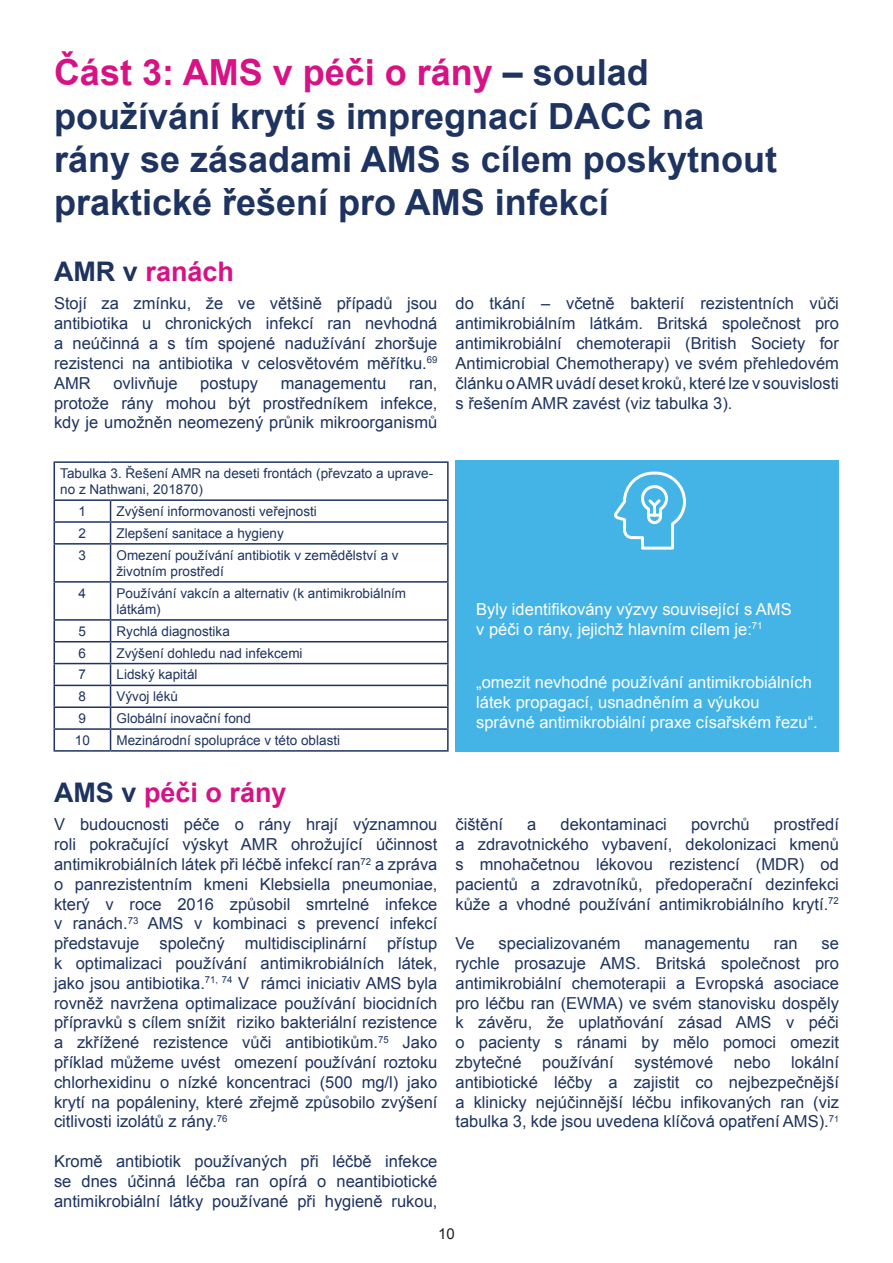
<style>
.page{position:relative;width:893px;height:1263px;background:#fff}
.page>*{position:absolute;margin:0;border:0;box-sizing:border-box;transform-origin:0 0}
.t1{font:700 36px/43.2px "Arial";color:#1e3360}
.t2{font:700 27px "Arial";color:#d61285}
.t3{font:16.5px/19.8px "Arial";color:#1e3360;text-align:justify}
.t4{font:16.5px/19.8px "Arial";color:#fff}
.t5{font:15px "Arial";color:#231f20}
.t6{font:13.5px/16.2px "Arial";color:#1e3360}
.s1{color:#d61285}
.s2{color:#1e3360}
</style>
<div class="page">
<div style="left:455px;top:460px;width:384px;height:292px;background:#44b4e7"></div>
<svg style="left:615px;top:472px;width:71px;height:78px"></svg>
<hr style="left:54px;top:461px;width:57px;height:2px;background:#1e3360">
<hr style="left:54px;top:463px;width:1px;height:36px;background:#1e3360">
<hr style="left:111px;top:461px;width:338px;height:2px;background:#1e3360">
<hr style="left:447px;top:463px;width:2px;height:36px;background:#1e3360">
<hr style="left:54px;top:499px;width:57px;height:2px;background:#1e3360">
<hr style="left:111px;top:499px;width:338px;height:2px;background:#1e3360">
<hr style="left:447px;top:501px;width:2px;height:20px;background:#1e3360">
<hr style="left:54px;top:521px;width:57px;height:2px;background:#1e3360">
<svg style="left:54px;top:501px;width:1px;height:42px"></svg>
<hr style="left:111px;top:521px;width:338px;height:2px;background:#1e3360">
<svg style="left:110px;top:501px;width:1px;height:42px"></svg>
<hr style="left:447px;top:523px;width:2px;height:20px;background:#1e3360">
<hr style="left:54px;top:543px;width:57px;height:2px;background:#1e3360">
<hr style="left:54px;top:545px;width:1px;height:36px;background:#1e3360">
<hr style="left:111px;top:543px;width:338px;height:2px;background:#1e3360">
<hr style="left:110px;top:545px;width:1px;height:36px;background:#1e3360">
<hr style="left:447px;top:545px;width:2px;height:36px;background:#1e3360">
<hr style="left:54px;top:581px;width:57px;height:2px;background:#1e3360">
<hr style="left:54px;top:583px;width:1px;height:36px;background:#1e3360">
<hr style="left:111px;top:581px;width:338px;height:2px;background:#1e3360">
<hr style="left:110px;top:583px;width:1px;height:36px;background:#1e3360">
<hr style="left:447px;top:583px;width:2px;height:36px;background:#1e3360">
<hr style="left:54px;top:619px;width:57px;height:2px;background:#1e3360">
<hr style="left:111px;top:619px;width:338px;height:2px;background:#1e3360">
<hr style="left:447px;top:621px;width:2px;height:20px;background:#1e3360">
<hr style="left:54px;top:641px;width:57px;height:1px;background:#1e3360">
<hr style="left:111px;top:641px;width:338px;height:1px;background:#1e3360">
<hr style="left:447px;top:642px;width:2px;height:21px;background:#1e3360">
<hr style="left:54px;top:663px;width:57px;height:1px;background:#1e3360">
<hr style="left:111px;top:663px;width:338px;height:1px;background:#1e3360">
<hr style="left:447px;top:664px;width:2px;height:21px;background:#1e3360">
<hr style="left:54px;top:685px;width:57px;height:1px;background:#1e3360">
<hr style="left:111px;top:685px;width:338px;height:1px;background:#1e3360">
<hr style="left:447px;top:686px;width:2px;height:20px;background:#1e3360">
<hr style="left:54px;top:706px;width:57px;height:2px;background:#1e3360">
<hr style="left:111px;top:706px;width:338px;height:2px;background:#1e3360">
<hr style="left:447px;top:708px;width:2px;height:20px;background:#1e3360">
<hr style="left:54px;top:728px;width:57px;height:2px;background:#1e3360">
<svg style="left:54px;top:621px;width:1px;height:129px"></svg>
<hr style="left:111px;top:728px;width:338px;height:2px;background:#1e3360">
<svg style="left:110px;top:621px;width:1px;height:129px"></svg>
<hr style="left:447px;top:730px;width:2px;height:20px;background:#1e3360">
<hr style="left:54px;top:750px;width:57px;height:2px;background:#1e3360">
<hr style="left:111px;top:750px;width:338px;height:2px;background:#1e3360">
<p class="t1" style="left:54px;top:52px;width:724px"><span class="s1">Část 3: AMS v péči o rány</span> – soulad používání krytí s impregnací DACC na rány se zásadami AMS s cílem poskytnout praktické řešení pro AMS infekcí</p>
<p class="t2" style="left:54px;top:254px;width:182px"><span class="s2">AMR v</span> ranách</p>
<p class="t3" style="left:54px;top:294px;width:385px">Stojí za zmínku, že ve většině případů jsou antibiotika u chronických infekcí ran nevhodná a neúčinná a s tím spojené nadužívání zhoršuje rezistenci na antibiotika v celosvětovém měřítku.<sup>69<br></sup>AMR</p>
<p class="t3" style="left:455px;top:294px;width:385px">do tkání – včetně bakterií rezistentních vůči antimikrobiálním látkám. Britská společnost pro antimikrobiální chemoterapii (British Society for Antimicrobial Chemotherapy) ve svém přehledovém článku o AMR uvádí deset kroků, které lze v souvislosti s řešením AMR zavést (viz tabulka 3).</p>
<p class="t3" style="left:113px;top:373px;width:66px">ovlivňuje</p>
<p class="t3" style="left:200px;top:373px;width:59px">postupy</p>
<p class="t3" style="left:281px;top:373px;width:107px">managementu</p>
<p class="t3" style="left:54px;top:373px;width:385px;text-align:right">ran,<br>protože rány mohou být prostředníkem infekce,</p>
<p class="t3" style="left:54px;top:413px;width:385px">kdy je umožněn neomezený průnik mikroorganismů</p>
<p class="t6" style="left:60px;top:465px;width:374px">Tabulka 3. Řešení AMR na deseti frontách (převzato a uprave&shy;no z Nathwani, 201870)</p>
<p class="t6" style="left:79px;top:503px;width:9px">1</p>
<p class="t6" style="left:117px;top:503px;width:202px">Zvýšení informovanosti veřejnosti</p>
<p class="t6" style="left:79px;top:525px;width:9px">2</p>
<p class="t6" style="left:117px;top:525px;width:169px">Zlepšení sanitace a hygieny</p>
<p class="t6" style="left:79px;top:547px;width:9px">3</p>
<p class="t6" style="left:117px;top:547px;width:284px">Omezení používání antibiotik v zemědělství a v životním prostředí</p>
<p class="t6" style="left:79px;top:585px;width:9px">4</p>
<p class="t6" style="left:117px;top:585px;width:291px">Používání vakcín a alternativ (k antimikrobiálním látkám)</p>
<p class="t6" style="left:79px;top:623px;width:9px">5</p>
<p class="t6" style="left:117px;top:623px;width:115px">Rychlá diagnostika</p>
<p class="t6" style="left:79px;top:645px;width:9px">6</p>
<p class="t6" style="left:117px;top:645px;width:188px">Zvýšení dohledu nad infekcemi</p>
<p class="t6" style="left:79px;top:667px;width:9px">7</p>
<p class="t6" style="left:117px;top:667px;width:83px">Lidský kapitál</p>
<p class="t6" style="left:79px;top:688px;width:9px">8</p>
<p class="t6" style="left:117px;top:688px;width:63px">Vývoj léků</p>
<p class="t6" style="left:79px;top:710px;width:9px">9</p>
<p class="t6" style="left:117px;top:710px;width:136px">Globální inovační fond</p>
<p class="t6" style="left:75px;top:732px;width:17px">10</p>
<p class="t6" style="left:117px;top:732px;width:225px">Mezinárodní spolupráce v této oblasti</p>
<p class="t2" style="left:54px;top:775px;width:234px"><span class="s2">AMS v</span> péči o rány</p>
<p class="t3" style="left:54px;top:815px;width:385px">V budoucnosti péče o rány hrají významnou roli pokračující výskyt AMR ohrožující účinnost antimikrobiálních látek při léčbě infekcí ran<sup>72</sup> a zpráva o panrezistentním kmeni Klebsiella pneumoniae, který v roce 2016 způsobil smrtelné infekce v ranách.<sup>73</sup> AMS v kombinaci s prevencí infekcí představuje společný multidisciplinární přístup k optimalizaci používání antimikrobiálních látek, jako jsou antibiotika.<sup>71,</sup> <sup>74</sup> V rámci iniciativ AMS byla rovněž navržena optimalizace používání biocidních přípravků s cílem snížit riziko bakteriální rezistence a zkřížené rezistence vůči antibiotikům.<sup>75</sup> Jako příklad můžeme uvést omezení používání roztoku chlorhexidinu o nízké koncentraci (500 mg/l) jako krytí na popáleniny, které zřejmě způsobilo zvýšení citlivosti izolátů z rány.<sup>76</sup></p>
<p class="t3" style="left:54px;top:1151px;width:385px">Kromě antibiotik používaných při léčbě infekce se dnes účinná léčba ran opírá o neantibiotické antimikrobiální látky používané při hygieně rukou,</p>
<p class="t4" style="left:476px;top:599px;width:317px">Byly identifikovány výzvy související s AMS v péči o rány, jejichž hlavním cílem je:<sup>71</sup></p>
<p class="t4" style="left:476px;top:673px;width:343px">„omezit nevhodné používání antimikrobiálních látek propagací, usnadněním a výukou správné antimikrobiální praxe císařském řezu“.</p>
<p class="t3" style="left:455px;top:815px;width:49px">čištění</p>
<p class="t3" style="left:527px;top:815px;width:11px">a</p>
<p class="t3" style="left:561px;top:815px;width:108px">dekontaminaci</p>
<p class="t3" style="left:691px;top:815px;width:60px">povrchů</p>
<p class="t3" style="left:455px;top:815px;width:385px;text-indent:318px">prostředí a zdravotnického vybavení, dekolonizaci kmenů s mnohačetnou lékovou rezistencí (MDR) od pacientů a zdravotníků, předoperační dezinfekci kůže a vhodné používání antimikrobiálního krytí.<sup>72</sup></p>
<p class="t3" style="left:455px;top:934px;width:21px">Ve</p>
<p class="t3" style="left:499px;top:934px;width:123px">specializovaném</p>
<p class="t3" style="left:644px;top:934px;width:107px">managementu</p>
<p class="t3" style="left:774px;top:934px;width:25px">ran</p>
<p class="t3" style="left:455px;top:934px;width:385px;text-indent:366px">se rychle prosazuje AMS. Britská společnost pro antimikrobiální chemoterapii a Evropská asociace pro léčbu ran (EWMA) ve svém stanovisku dospěly k závěru, že uplatňování zásad AMS v péči o pacienty s ránami by mělo pomoci omezit zbytečné</p>
<p class="t3" style="left:455px;top:1052px;width:385px;text-indent:336px">lokální antibiotické léčby a zajistit co nejbezpečnější a klinicky nejúčinnější léčbu infikovaných ran (viz tabulka 3, kde jsou uvedena klíčová opatření AMS).<sup>7</sup><sup>1</sup></p>
<p class="t3" style="left:542px;top:1052px;width:73px">používání</p>
<p class="t3" style="left:634px;top:1052px;width:80px">systémové</p>
<p class="t3" style="left:734px;top:1052px;width:38px">nebo</p>
<p class="t5" style="left:438px;top:1223px;width:18px">10</p>
</div>
